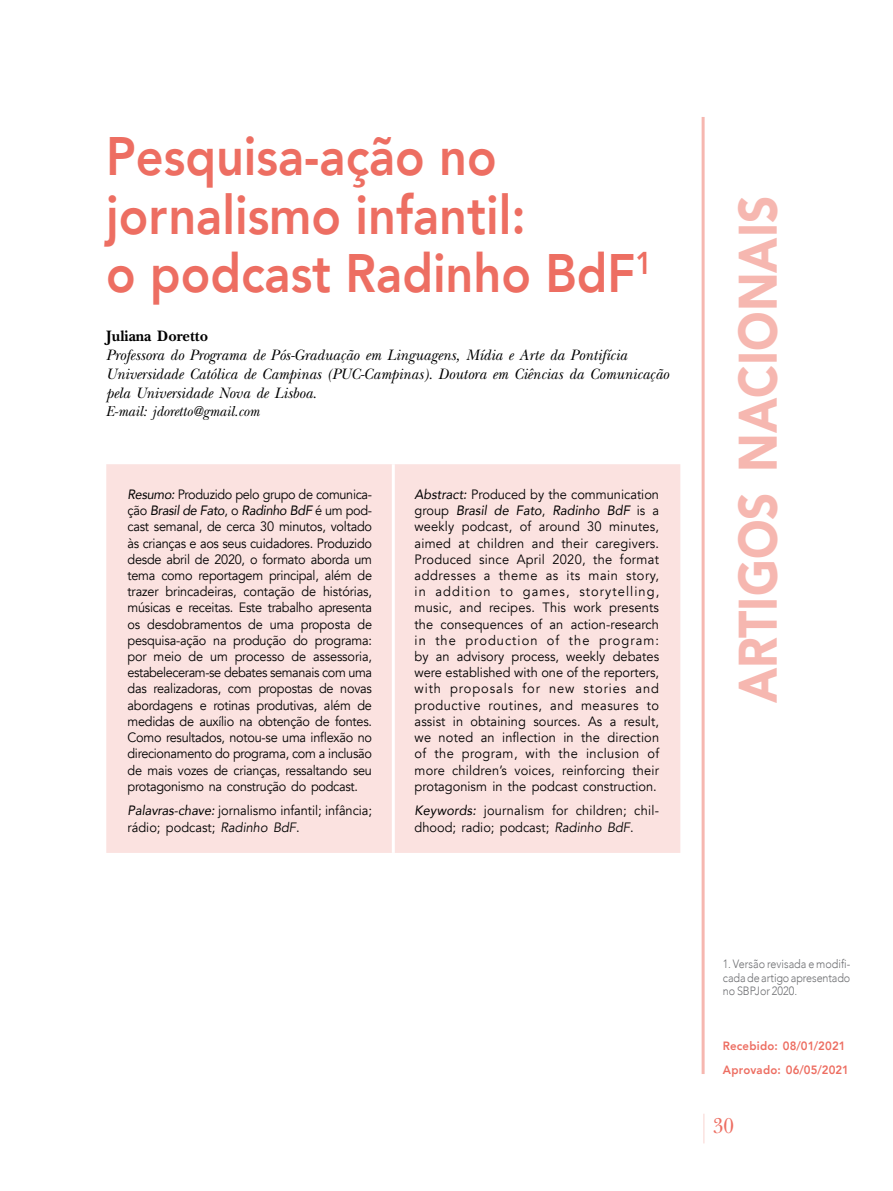
<style>
.page{position:relative;width:893px;height:1191px;background:#fff}
.page>*{position:absolute;margin:0;border:0;box-sizing:border-box;transform-origin:0 0}
.t1{font:800 54px/58.5px "Avenir";color:#ed6e62;scale:.9 1}
.t2{font:900 54px "Avenir";color:#f6b7b0;scale:.88 1}
.t3{font:22.5px "New Baskerville Std";color:#ed6e62;scale:.9 1}
.t4{font:italic 15.75px/18.9px "New Baskerville Std";color:#000;scale:.95 1}
.t5{font:700 15.75px "New Baskerville Std";color:#000;scale:.95 1}
.t6{font:italic 15px "New Baskerville Std";color:#000;scale:.95 1}
.t7{font:13.5px/16.2px "Avenir";color:#000;scale:.95 1}
.t8{font:13.5px/16.2px "Avenir";color:#000;text-align:justify;scale:.94 1}
.t9{font:13.5px/16.2px "Avenir";letter-spacing:.02em;color:#000;scale:.95 1}
.t10{font:300 12px/13.5px "Avenir";letter-spacing:-.005em;color:#6d6e71;text-align:justify;scale:.9 1}
.t11{font:800 12px/24px "Avenir";letter-spacing:.015em;color:#ed6e62;scale:.95 1}
.s1{font-style:italic}
</style>
<div class="page">
<hr style="left:702px;top:117px;width:3px;height:957px;background:#f6b7b0">
<hr style="left:703px;top:1113px;width:2px;height:30px;background:#fbe2e0">
<div style="left:106px;top:464px;width:574px;height:389px;background:#fbe2e0"></div>
<hr style="left:392px;top:464px;width:3px;height:389px;background:#fff">
<h1 class="t1" style="left:106px;top:127px;width:608px">Pesquisa-ação no jornalismo infantil:<br>o podcast Radinho BdF<sup>1</sup></h1>
<p class="t5" style="left:106px;top:327px;width:109px">Juliana Doretto</p>
<p class="t4" style="left:106px;top:345px;width:594px">Professora do Programa de Pós-Graduação em Linguagens, Mídia e Arte da Pontifícia<br>Universidade Católica de Campinas (PUC-Campinas). Doutora em Ciências da Comunicação pela Universidade Nova de Lisboa.</p>
<p class="t6" style="left:106px;top:402px;width:163px">E-mail: jdoretto@gmail.com</p>
<p class="t8" style="left:128px;top:486px;width:262px"><span class="s1">Resumo:</span> Produzido pelo grupo de comunica&shy;ção <span class="s1">Brasil de Fato</span>, o <span class="s1">Radinho BdF</span> é um pod&shy;cast semanal, de cerca 30 minutos, voltado às crianças e aos seus cuidadores. Produzido desde abril de 2020, o formato aborda um tema como reportagem principal, além de trazer brincadeiras, contação de histórias, músicas e receitas. Este trabalho apresenta os desdobramentos de uma proposta de pesquisa-ação na produção do programa: por meio de um processo de assessoria, estabeleceram-se debates semanais com uma das realizadoras, com propostas de novas abordagens e rotinas produtivas, além de medidas de auxílio na obtenção de fontes.<br>Como resultados, notou-se uma inflexão no direcionamento do programa, com a inclusão de mais vozes de crianças, ressaltando seu protagonismo na construção do podcast.</p>
<p class="t7" style="left:128px;top:803px;width:259px"><span class="s1">Palavras-chave:</span> jornalismo infantil; infância; rádio; podcast; <span class="s1">Radinho BdF</span>.</p>
<p class="t7" style="left:415px;top:486px;width:259px;text-align:justify"><span class="s1">Abstract:</span> Produced by the communication group <span class="s1">Brasil de Fato</span>, <span class="s1">Radinho BdF</span> is a weekly podcast, of around 30 minutes, aimed at children and their caregivers.<br>Produced since April 2020, the format addresses a theme as its main story, in addition to games, storytelling, music, and recipes. This work presents the consequences of an action-research in the production of the program: by an advisory process, weekly debates were established with one of the reporters, with proposals for new stories and productive routines, and measures to assist in obtaining sources. As a result, we noted an inflection in the direction of the program, with the inclusion of more children’s voices, reinforcing their protagonism in the podcast construction.</p>
<p class="t9" style="left:415px;top:803px;width:259px"><span class="s1">Keywords:</span> journalism for children; chil&shy;dhood; radio; podcast; <span class="s1">Radinho BdF</span>.</p>
<h1 class="t2" style="left:712px;top:703px;width:577px;rotate:-90deg">ARTIGOS NACIONAIS</h1>
<p class="t10" style="left:723px;top:957px;width:143px">1. Versão revisada e modifi&shy;cada de artigo apresentado no SBPJor 2020.</p>
<p class="t11" style="left:723px;top:1033px;width:134px">Recebido: 08/01/2021<br>Aprovado: 06/05/2021</p>
<h2 class="t3" style="left:713px;top:1113px;width:25px">30</h2>
</div>
